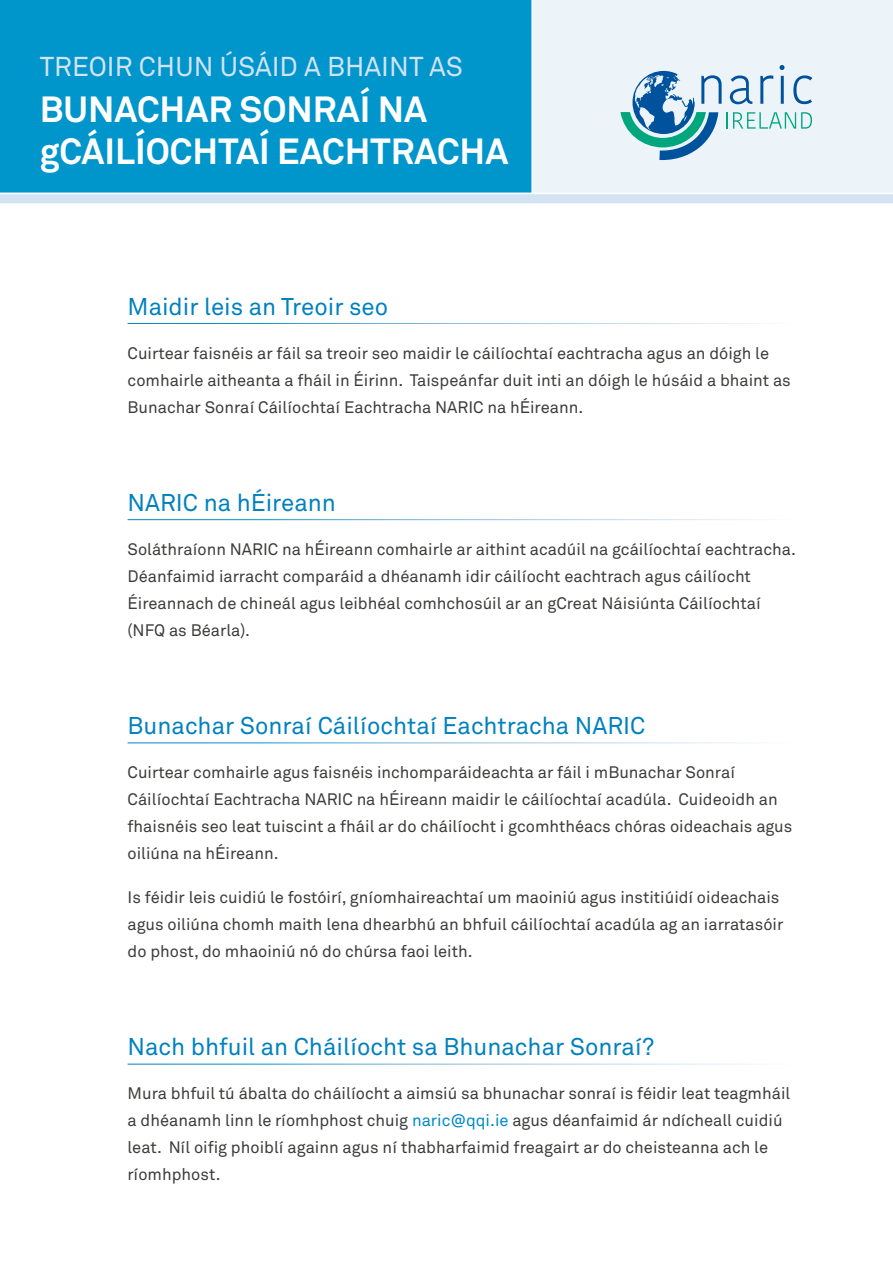
<style>
.page{position:relative;width:893px;height:1263px;background:#fff}
.page>*{position:absolute;margin:0;border:0;box-sizing:border-box;transform-origin:0 0}
.t1{font:700 36px/42px "Akkurat";color:#fff}
.t2{font:27px "Akkurat";color:#d3e3f4}
.t3{font:24px "Akkurat";color:#0081be}
.t4{font:16.5px/27px "Akkurat";color:#3c3c3b}
.s1{color:#008bc5}
</style>
<div class="page">
<div style="left:446px;top:0;width:447px;height:193px;background:#ecf4fa"></div>
<div style="left:0;top:0;width:532px;height:193px;background:#0096cc"></div>
<svg style="left:620px;top:65px;width:192px;height:95px"></svg>
<hr style="left:531px;top:0;width:2px;height:193px;background:#fff">
<svg style="left:0;top:194px;width:893px;height:10px"></svg>
<h2 class="t2" style="left:40px;top:49px;width:425px">TREOIR CHUN ÚSÁID A BHAINT AS</h2>
<h1 class="t1" style="left:40px;top:88px;width:470px">BUNACHAR SONRAÍ NA gCÁILÍOCHTAÍ EACHTRACHA</h1>
<h3 class="t3" style="left:128px;top:291px;width:262px">Maidir leis an Treoir seo</h3>
<p class="t4" style="left:128px;top:339px;width:665px">Cuirtear faisnéis ar fáil sa treoir seo maidir le cáilíochtaí eachtracha agus an dóigh le comhairle aitheanta a fháil in Éirinn. Taispeánfar duit inti an dóigh le húsáid a bhaint as<br>Bunachar Sonraí Cáilíochtaí Eachtracha NARIC na hÉireann.</p>
<h3 class="t3" style="left:128px;top:487px;width:210px">NARIC na hÉireann</h3>
<p class="t4" style="left:128px;top:535px;width:670px">Soláthraíonn NARIC na hÉireann comhairle ar aithint acadúil na gcáilíochtaí eachtracha.<br>Déanfaimid iarracht comparáid a dhéanamh idir cáilíocht eachtrach agus cáilíocht Éireannach de chineál agus leibhéal comhchosúil ar an gCreat Náisiúnta Cáilíochtaí (NFQ as Béarla).</p>
<h3 class="t3" style="left:128px;top:711px;width:519px">Bunachar Sonraí Cáilíochtaí Eachtracha NARIC</h3>
<p class="t4" style="left:128px;top:759px;width:666px">Cuirtear comhairle agus faisnéis inchomparáideachta ar fáil i mBunachar Sonraí Cáilíochtaí Eachtracha NARIC na hÉireann maidir le cáilíochtaí acadúla. Cuideoidh an fhaisnéis seo leat tuiscint a fháil ar do cháilíocht i gcomhthéacs chóras oideachais agus oiliúna na hÉireann.</p>
<p class="t4" style="left:128px;top:884px;width:657px">Is féidir leis cuidiú le fostóirí, gníomhaireachtaí um maoiniú agus institiúidí oideachais agus oiliúna chomh maith lena dhearbhú an bhfuil cáilíochtaí acadúla ag an iarratasóir do phost, do mhaoiniú nó do chúrsa faoi leith.</p>
<h3 class="t3" style="left:128px;top:1032px;width:528px">Nach bhfuil an Cháilíocht sa Bhunachar Sonraí?</h3>
<p class="t4" style="left:128px;top:1080px;width:664px">Mura bhfuil tú ábalta do cháilíocht a aimsiú sa bhunachar sonraí is féidir leat teagmháil a dhéanamh linn le ríomhphost chuig <span class="s1">naric@qqi.ie</span> agus déanfaimid ár ndícheall cuidiú leat. Níl oifig phoiblí againn agus ní thabharfaimid freagairt ar do cheisteanna ach le ríomhphost.</p>
</div>
